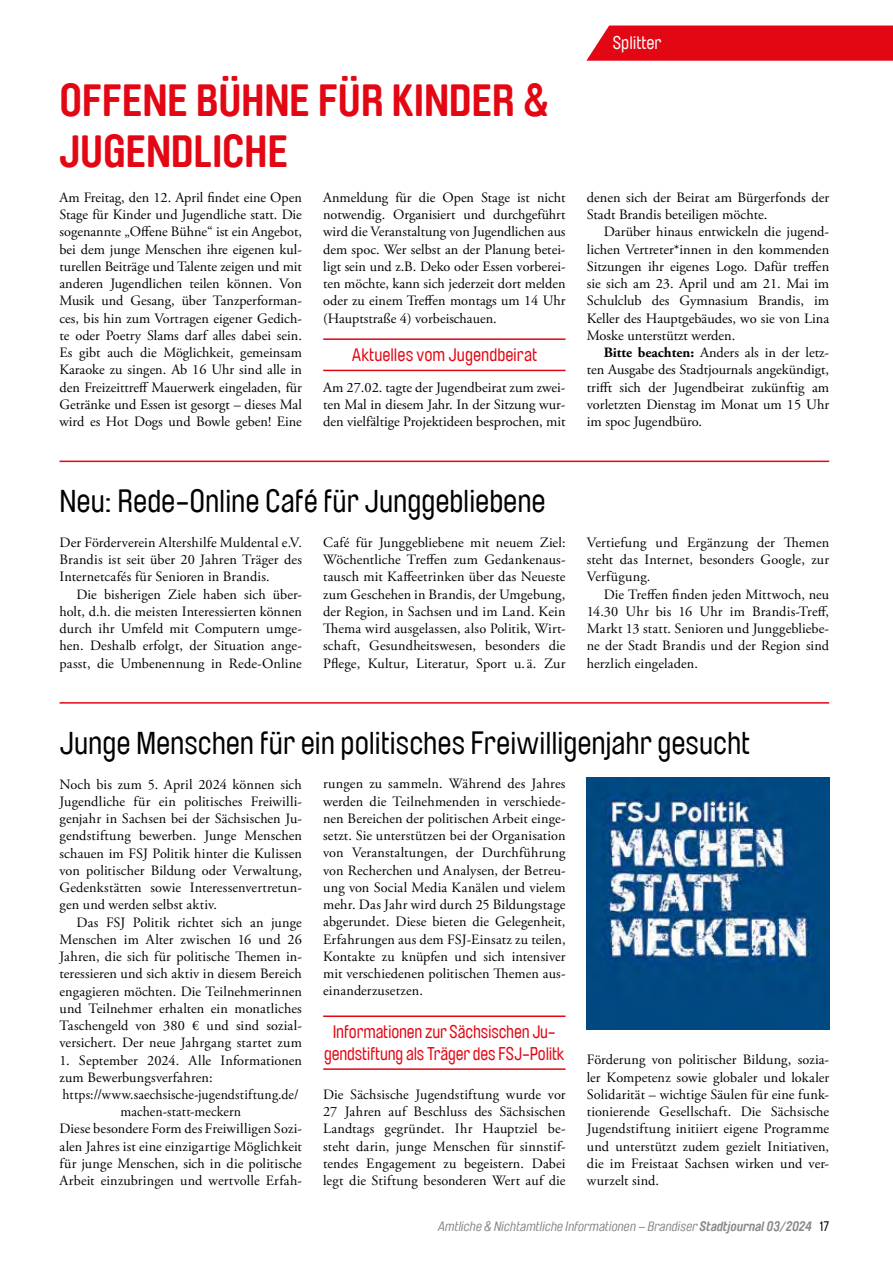
<style>
.page{position:relative;width:893px;height:1263px;background:#fff}
.page>*{position:absolute;margin:0;border:0;box-sizing:border-box;transform-origin:0 0}
.t1{font:700 45px/51.8px "Brauer Neue";letter-spacing:-.01em;color:#e30613}
.t2{font:31.5px "Brauer Neue";color:#000}
.t3{font:18px/21.6px "Brauer Neue";letter-spacing:-.005em;color:#e30613;text-align:center}
.t4{font:18px "Brauer Neue";color:#fff}
.t5{font:14.25px/17.2px "Adobe Garamond Pro";letter-spacing:.005em;color:#000;text-align:justify}
.t6{font:italic 13.5px "Brauer Neue";color:#878787}
.s1{font-weight:700}
.s2{font-style:normal;color:#000}
</style>
<div class="page">
<div style="left:586px;top:26px;width:307px;height:35px;background:#e30613"></div>
<hr style="left:323px;top:338px;width:243px;height:2px;background:#e30613">
<hr style="left:323px;top:370px;width:243px;height:1px;background:#e30613">
<hr style="left:60px;top:461px;width:769px;height:1px;background:#e30613">
<hr style="left:60px;top:702px;width:769px;height:2px;background:#e30613">
<hr style="left:323px;top:1015px;width:243px;height:2px;background:#e30613">
<hr style="left:323px;top:1068px;width:243px;height:2px;background:#e30613">
<img style="left:587px;top:777px;width:242px;height:253px">
<h1 class="t1" style="left:60px;top:74px;width:491px">OFFENE BÜHNE FÜR KINDER &amp;<br>JUGENDLICHE</h1>
<p class="t5" style="left:60px;top:189px;width:244px">Am Freitag, den 12. April findet eine Open Stage für Kinder und Jugendliche statt. Die sogenannte „Offene Bühne“ ist ein Angebot, bei dem junge Menschen ihre eigenen kul&shy;turellen Beiträge und Talente zeigen und mit anderen Jugendlichen teilen können. Von Musik und Gesang, über Tanzperforman&shy;ces, bis hin zum Vortragen eigener Gedich&shy;te oder Poetry Slams darf alles dabei sein.<br>Es gibt auch die Möglichkeit, gemeinsam Karaoke zu singen. Ab 16 Uhr sind alle in den Freizeittreff Mauerwerk eingeladen, für Getränke und Essen ist gesorgt – dieses Mal wird es Hot Dogs und Bowle geben! Eine</p>
<p class="t5" style="left:323px;top:189px;width:244px">Anmeldung für die Open Stage ist nicht notwendig. Organisiert und durchgeführt wird die Veranstaltung von Jugendlichen aus dem spoc. Wer selbst an der Planung betei&shy;ligt sein und z.B. Deko oder Essen vorberei&shy;ten möchte, kann sich jederzeit dort melden oder zu einem Treffen montags um 14 Uhr (Hauptstraße 4) vorbeischauen.</p>
<p class="t3" style="left:352px;top:344px;width:187px">Aktuelles vom Jugendbeirat</p>
<p class="t5" style="left:323px;top:379px;width:244px">Am 27.02. tagte der Jugendbeirat zum zwei&shy;ten Mal in diesem Jahr. In der Sitzung wur&shy;den vielfältige Projektideen besprochen, mit</p>
<p class="t4" style="left:613px;top:32px;width:50px">Splitter</p>
<p class="t5" style="left:587px;top:189px;width:244px">denen sich der Beirat am Bürgerfonds der<br>Stadt Brandis beteiligen möchte.</p>
<p class="t5" style="left:587px;top:224px;width:244px;text-indent:17px">Darüber hinaus entwickeln die jugend&shy;lichen Vertreter*innen in den kommenden Sitzungen ihr eigenes Logo. Dafür treffen sie sich am 23. April und am 21. Mai im Schulclub des Gymnasium Brandis, im Keller des Hauptgebäudes, wo sie von Lina Moske unterstützt werden.</p>
<p class="t5" style="left:587px;top:344px;width:244px;text-indent:17px"><span class="s1">Bitte beachten:</span> Anders als in der letz&shy;ten Ausgabe des Stadtjournals angekündigt, trifft sich der Jugendbeirat zukünftig am vorletzten Dienstag im Monat um 15 Uhr im spoc Jugendbüro.</p>
<h2 class="t2" style="left:60px;top:484px;width:487px">Neu: Rede-Online Café für Junggebliebene</h2>
<p class="t5" style="left:60px;top:534px;width:244px">Der Förderverein Altershilfe Muldental e.V.<br>Brandis ist seit über 20 Jahren Träger des Internetcafés für Senioren in Brandis.</p>
<p class="t5" style="left:60px;top:586px;width:244px;text-indent:17px">Die bisherigen Ziele haben sich über&shy;holt, d.h. die meisten Interessierten können durch ihr Umfeld mit Computern umge&shy;hen. Deshalb erfolgt, der Situation ange&shy;passt, die Umbenennung in Rede-Online</p>
<p class="t5" style="left:323px;top:534px;width:244px">Café für Junggebliebene mit neuem Ziel:<br>Wöchentliche Treffen zum Gedankenaus&shy;tausch mit Kaffeetrinken über das Neueste zum Geschehen in Brandis, der Umgebung, der Region, in Sachsen und im Land. Kein Thema wird ausgelassen, also Politik, Wirt&shy;schaft, Gesundheitswesen, besonders die Pflege, Kultur, Literatur, Sport u. ä. Zur</p>
<p class="t5" style="left:587px;top:534px;width:244px">Vertiefung und Ergänzung der Themen steht das Internet, besonders Google, zur Verfügung.</p>
<p class="t5" style="left:587px;top:586px;width:244px;text-indent:17px">Die Treffen finden jeden Mittwoch, neu 14.30 Uhr bis 16 Uhr im Brandis-Treff, Markt 13 statt. Senioren und Junggebliebe&shy;ne der Stadt Brandis und der Region sind herzlich eingeladen.</p>
<h2 class="t2" style="left:60px;top:725px;width:692px">Junge Menschen für ein politisches Freiwilligenjahr gesucht</h2>
<p class="t5" style="left:60px;top:776px;width:244px">Noch bis zum 5. April 2024 können sich Jugendliche für ein politisches Freiwilli&shy;genjahr in Sachsen bei der Sächsischen Ju&shy;gendstiftung bewerben. Junge Menschen schauen im FSJ Politik hinter die Kulissen von politischer Bildung oder Verwaltung, Gedenkstätten sowie Interessenvertretun&shy;gen und werden selbst aktiv.</p>
<p class="t5" style="left:60px;top:914px;width:244px;text-indent:17px">Das FSJ Politik richtet sich an junge Menschen im Alter zwischen 16 und 26<br>Jahren, die sich für politische Themen in&shy;teressieren und sich aktiv in diesem Bereich engagieren möchten. Die Teilnehmerinnen und Teilnehmer erhalten ein monatliches Taschengeld von 380 € und sind sozial&shy;versichert. Der neue Jahrgang startet zum</p>
<p class="t5" style="left:60px;top:1052px;width:244px">1. September 2024. Alle Informationen</p>
<p class="t5" style="left:60px;top:1069px;width:155px">zum Bewerbungsverfahren:</p>
<p class="t5" style="left:63px;top:1086px;width:238px">https://www.saechsische-jugendstiftung.de/</p>
<p class="t5" style="left:120px;top:1103px;width:122px">machen-statt-meckern</p>
<p class="t5" style="left:60px;top:1121px;width:244px">Diese besondere Form des Freiwilligen Sozi-</p>
<p class="t5" style="left:60px;top:1138px;width:244px">alen Jahres ist eine einzigartige Möglichkeit</p>
<p class="t5" style="left:60px;top:1155px;width:244px">für junge Menschen, sich in die politische</p>
<p class="t5" style="left:60px;top:1172px;width:244px">Arbeit einzubringen und wertvolle Erfah-</p>
<p class="t5" style="left:323px;top:776px;width:244px">rungen zu sammeln. Während des Jahres werden die Teilnehmenden in verschiede&shy;nen Bereichen der politischen Arbeit einge&shy;setzt. Sie unterstützen bei der Organisation von Veranstaltungen, der Durchführung von Recherchen und Analysen, der Betreu&shy;ung von Social Media Kanälen und vielem mehr. Das Jahr wird durch 25 Bildungstage abgerundet. Diese bieten die Gelegenheit, Erfahrungen aus dem FSJ-Einsatz zu teilen, Kontakte zu knüpfen und sich intensiver mit verschiedenen politischen Themen aus&shy;einanderzusetzen.</p>
<p class="t3" style="left:324px;top:1021px;width:242px">Informationen zur Sächsischen Ju&shy;gendstiftung als Träger des FSJ-Politk</p>
<p class="t5" style="left:323px;top:1086px;width:244px">Die Sächsische Jugendstiftung wurde vor 27 Jahren auf Beschluss des Sächsischen Landtags gegründet. Ihr Hauptziel be&shy;steht darin, junge Menschen für sinnstif&shy;tendes Engagement zu begeistern. Dabei legt die Stiftung besonderen Wert auf die</p>
<p class="t5" style="left:587px;top:1052px;width:244px">Förderung von politischer Bildung, sozia&shy;ler Kompetenz sowie globaler und lokaler Solidarität – wichtige Säulen für eine funk&shy;tionierende Gesellschaft. Die Sächsische Jugendstiftung initiiert eigene Programme und unterstützt zudem gezielt Initiativen, die im Freistaat Sachsen wirken und ver&shy;wurzelt sind.</p>
<p class="t6" style="left:438px;top:1219px;width:392px">Amtliche &amp; Nichtamtliche Informationen – Brandiser <span class="s1">Stadtjournal 03/2024</span> <span class="s2">17</span></p>
</div>
